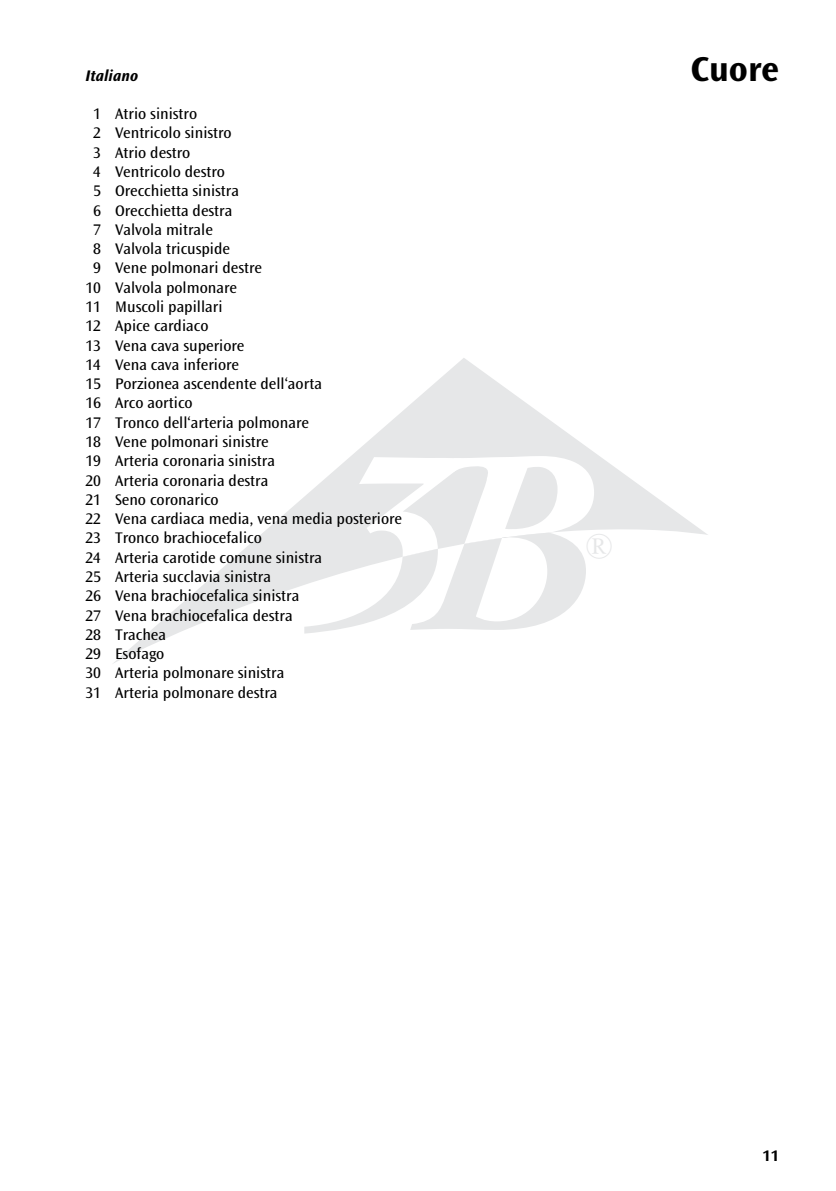
<style>
.page{position:relative;width:836px;height:1191px;background:#fff}
.page>*{position:absolute;margin:0;border:0;box-sizing:border-box;transform-origin:0 0}
.t1{font:36.2px "Perpetua";color:#e6e7e8}
.t2{font:700 36px "Ocean Sans Std";color:#000}
.t3{font:16px "Ocean Sans Std";color:#000}
.t4{font:italic 700 16px "Ocean Sans Std";color:#000}
.t5{font:700 16px "Ocean Sans Std";color:#000}
</style>
<div class="page">
<svg style="left:113px;top:358px;width:595px;height:306px"></svg>
<svg style="left:304px;top:456px;width:289px;height:177px"></svg>
<p class="t4" style="left:85px;top:66px;width:54px">Italiano</p>
<p class="t3" style="left:93px;top:105px;width:105px">1 Atrio sinistro</p>
<p class="t3" style="left:93px;top:124px;width:140px">2 Ventricolo sinistro</p>
<p class="t3" style="left:93px;top:143px;width:99px">3 Atrio destro</p>
<p class="t3" style="left:93px;top:163px;width:133px">4 Ventricolo destro</p>
<p class="t3" style="left:93px;top:182px;width:147px">5 Orecchietta sinistra</p>
<p class="t3" style="left:93px;top:201px;width:140px">6 Orecchietta destra</p>
<p class="t3" style="left:93px;top:221px;width:121px">7 Valvola mitrale</p>
<p class="t3" style="left:93px;top:240px;width:138px">8 Valvola tricuspide</p>
<p class="t3" style="left:93px;top:259px;width:170px">9 Vene polmonari destre</p>
<p class="t3" style="left:85px;top:278px;width:153px">10 Valvola polmonare</p>
<p class="t3" style="left:85px;top:298px;width:138px">11 Muscoli papillari</p>
<p class="t3" style="left:85px;top:317px;width:124px">12 Apice cardiaco</p>
<p class="t3" style="left:85px;top:336px;width:160px">13 Vena cava superiore</p>
<p class="t3" style="left:85px;top:356px;width:155px">14 Vena cava inferiore</p>
<p class="t3" style="left:85px;top:375px;width:238px">15 Porzionea ascendente dell‘aorta</p>
<p class="t3" style="left:85px;top:394px;width:109px">16 Arco aortico</p>
<p class="t3" style="left:85px;top:413px;width:225px">17 Tronco dell‘arteria polmonare</p>
<p class="t3" style="left:85px;top:433px;width:185px">18 Vene polmonari sinistre</p>
<p class="t3" style="left:85px;top:452px;width:191px">19 Arteria coronaria sinistra</p>
<p class="t3" style="left:85px;top:471px;width:184px">20 Arteria coronaria destra</p>
<p class="t3" style="left:85px;top:491px;width:135px">21 Seno coronarico</p>
<p class="t3" style="left:85px;top:510px;width:318px">22 Vena cardiaca media, vena media posteriore</p>
<p class="t3" style="left:85px;top:529px;width:178px">23 Tronco brachiocefalico</p>
<p class="t3" style="left:85px;top:548px;width:238px">24 Arteria carotide comune sinistra</p>
<p class="t3" style="left:85px;top:568px;width:187px">25 Arteria succlavia sinistra</p>
<p class="t3" style="left:85px;top:587px;width:215px">26 Vena brachiocefalica sinistra</p>
<p class="t3" style="left:85px;top:606px;width:208px">27 Vena brachiocefalica destra</p>
<p class="t3" style="left:85px;top:625px;width:82px">28 Trachea</p>
<p class="t3" style="left:85px;top:645px;width:80px">29 Esofago</p>
<p class="t3" style="left:85px;top:664px;width:200px">30 Arteria polmonare sinistra</p>
<p class="t3" style="left:85px;top:683px;width:193px">31 Arteria polmonare destra</p>
<h2 class="t2" style="left:690px;top:49px;width:90px">Cuore</h2>
<h1 class="t1" style="left:585px;top:529px;width:29px">®</h1>
<p class="t5" style="left:762px;top:1146px;width:18px">11</p>
</div>
